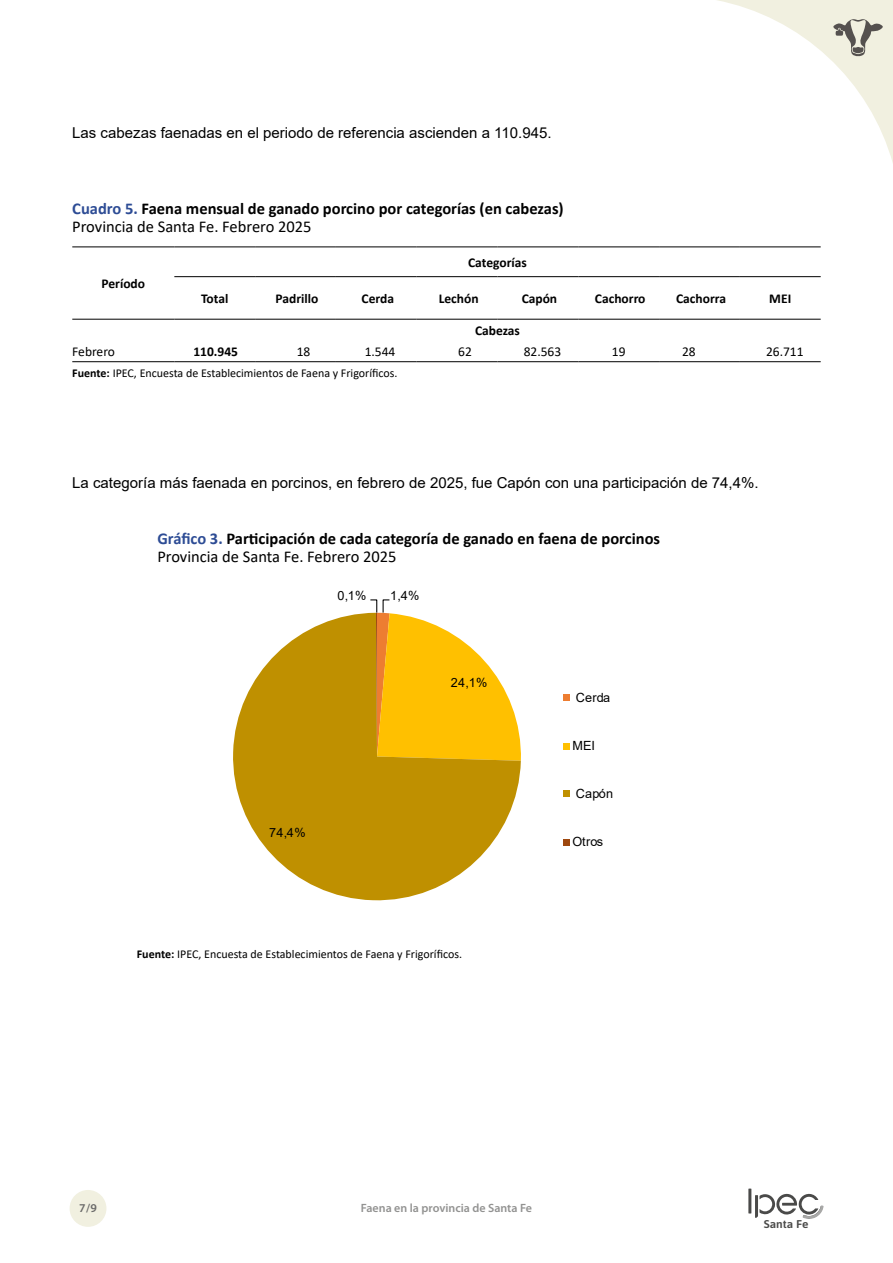
<style>
.page{position:relative;width:893px;height:1263px;background:#fff}
.page>*{position:absolute;margin:0;border:0;box-sizing:border-box;transform-origin:0 0}
.t1{font:700 16.5px/18px "Calibri";color:#000}
.t2{font:15px "Arial";color:#000}
.t3{font:700 13.5px "Calibri";color:#000}
.t4{font:13.5px "Calibri";color:#000}
.t5{font:12.6px "Arial";letter-spacing:.015em;color:#000}
.t6{font:12px "Calibri";color:#000}
.t7{font:600 12px "Myriad Pro";color:#929291}
.t8{font:600 12px "Myriad Pro";color:#6a6a69}
.t9{font:600 11.25px "Asap";color:#4a4a49;scale:1.06 1}
.s1{color:#2d4c95}
.s2{font-weight:400}
.s3{font-weight:700}
</style>
<div class="page">
<div style="left:70px;top:1190px;width:36px;height:37px;background:#f1f0e0;border-radius:50%"></div>
<hr style="left:748px;top:1188px;width:3px;height:25px;background:#4a4a49">
<svg style="left:755px;top:1193px;width:69px;height:26px"></svg>
<svg style="left:717px;top:0;width:176px;height:163px"></svg>
<hr style="left:72px;top:246px;width:102px;height:1px;background:#000">
<hr style="left:174px;top:246px;width:81px;height:1px;background:#000">
<hr style="left:255px;top:246px;width:81px;height:1px;background:#000">
<hr style="left:336px;top:246px;width:81px;height:1px;background:#000">
<hr style="left:417px;top:246px;width:80px;height:1px;background:#000">
<hr style="left:497px;top:246px;width:81px;height:1px;background:#000">
<hr style="left:578px;top:246px;width:81px;height:1px;background:#000">
<hr style="left:659px;top:246px;width:81px;height:1px;background:#000">
<hr style="left:740px;top:246px;width:81px;height:1px;background:#000">
<hr style="left:174px;top:276px;width:81px;height:1px;background:#000">
<hr style="left:255px;top:276px;width:81px;height:1px;background:#000">
<hr style="left:336px;top:276px;width:81px;height:1px;background:#000">
<hr style="left:417px;top:276px;width:80px;height:1px;background:#000">
<hr style="left:497px;top:276px;width:81px;height:1px;background:#000">
<hr style="left:578px;top:276px;width:81px;height:1px;background:#000">
<hr style="left:659px;top:276px;width:81px;height:1px;background:#000">
<hr style="left:740px;top:276px;width:81px;height:1px;background:#000">
<hr style="left:72px;top:319px;width:102px;height:1px;background:#000">
<hr style="left:174px;top:319px;width:81px;height:1px;background:#000">
<hr style="left:255px;top:319px;width:81px;height:1px;background:#000">
<hr style="left:336px;top:319px;width:81px;height:1px;background:#000">
<hr style="left:417px;top:319px;width:80px;height:1px;background:#000">
<hr style="left:497px;top:319px;width:81px;height:1px;background:#000">
<hr style="left:578px;top:319px;width:81px;height:1px;background:#000">
<hr style="left:659px;top:319px;width:81px;height:1px;background:#000">
<hr style="left:740px;top:319px;width:81px;height:1px;background:#000">
<hr style="left:72px;top:361px;width:102px;height:1px;background:#000">
<hr style="left:174px;top:361px;width:81px;height:1px;background:#000">
<hr style="left:255px;top:361px;width:81px;height:1px;background:#000">
<hr style="left:336px;top:361px;width:81px;height:1px;background:#000">
<hr style="left:417px;top:361px;width:80px;height:1px;background:#000">
<hr style="left:497px;top:361px;width:81px;height:1px;background:#000">
<hr style="left:578px;top:361px;width:81px;height:1px;background:#000">
<hr style="left:659px;top:361px;width:81px;height:1px;background:#000">
<hr style="left:740px;top:361px;width:81px;height:1px;background:#000">
<svg style="left:233px;top:599px;width:337px;height:302px"></svg>
<p class="t2" style="left:72px;top:123px;width:481px">Las cabezas faenadas en el periodo de referencia ascienden a 110.945.</p>
<p class="t1" style="left:72px;top:199px;width:493px"><span class="s1">Cuadro 5.</span> Faena mensual de ganado porcino por categorías (en cabezas)<br><span class="s2">Provincia de Santa Fe. Febrero 2025</span></p>
<p class="t3" style="left:101px;top:274px;width:45px">Período</p>
<p class="t3" style="left:468px;top:253px;width:60px">Categorías</p>
<p class="t3" style="left:201px;top:289px;width:29px">Total</p>
<p class="t3" style="left:276px;top:289px;width:44px">Padrillo</p>
<p class="t3" style="left:362px;top:289px;width:34px">Cerda</p>
<p class="t3" style="left:439px;top:289px;width:41px">Lechón</p>
<p class="t3" style="left:522px;top:289px;width:37px">Capón</p>
<p class="t3" style="left:595px;top:289px;width:52px">Cachorro</p>
<p class="t3" style="left:676px;top:289px;width:51px">Cachorra</p>
<p class="t3" style="left:769px;top:289px;width:23px">MEI</p>
<p class="t3" style="left:475px;top:321px;width:46px">Cabezas</p>
<p class="t4" style="left:72px;top:342px;width:44px">Febrero</p>
<p class="t3" style="left:193px;top:342px;width:46px">110.945</p>
<p class="t4" style="left:297px;top:342px;width:15px">18</p>
<p class="t4" style="left:365px;top:342px;width:32px">1.544</p>
<p class="t4" style="left:458px;top:342px;width:15px">62</p>
<p class="t4" style="left:524px;top:342px;width:39px">82.563</p>
<p class="t4" style="left:612px;top:342px;width:15px">19</p>
<p class="t4" style="left:682px;top:342px;width:15px">28</p>
<p class="t4" style="left:766px;top:342px;width:39px">26.711</p>
<p class="t6" style="left:72px;top:365px;width:327px"><span class="s3">Fuente:</span> IPEC, Encuesta de Establecimientos de Faena y Frigoríficos.</p>
<p class="t2" style="left:72px;top:472px;width:688px">La categoría más faenada en porcinos, en febrero de 2025, fue Capón con una participación de 74,4%.</p>
<p class="t1" style="left:157px;top:529px;width:504px"><span class="s1">Gráfico 3.</span> Participación de cada categoría de ganado en faena de porcinos<br><span class="s2">Provincia de Santa Fe. Febrero 2025</span></p>
<p class="t5" style="left:390px;top:587px;width:31px">1,4%</p>
<p class="t5" style="left:337px;top:587px;width:31px">0,1%</p>
<p class="t5" style="left:269px;top:824px;width:38px">74,4%</p>
<p class="t5" style="left:451px;top:674px;width:38px">24,1%</p>
<p class="t6" style="left:137px;top:946px;width:327px"><span class="s3">Fuente:</span> IPEC, Encuesta de Establecimientos de Faena y Frigoríficos.</p>
<p class="t5" style="left:576px;top:689px;width:36px">Cerda</p>
<p class="t5" style="left:572px;top:737px;width:24px">MEI</p>
<p class="t5" style="left:576px;top:785px;width:39px">Capón</p>
<p class="t5" style="left:572px;top:833px;width:32px">Otros</p>
<p class="t8" style="left:79px;top:1200px;width:19px">7/9</p>
<p class="t7" style="left:361px;top:1200px;width:173px">Faena en la provincia de Santa Fe</p>
<p class="t9" style="left:764px;top:1216px;width:44px">Santa Fe</p>
</div>
